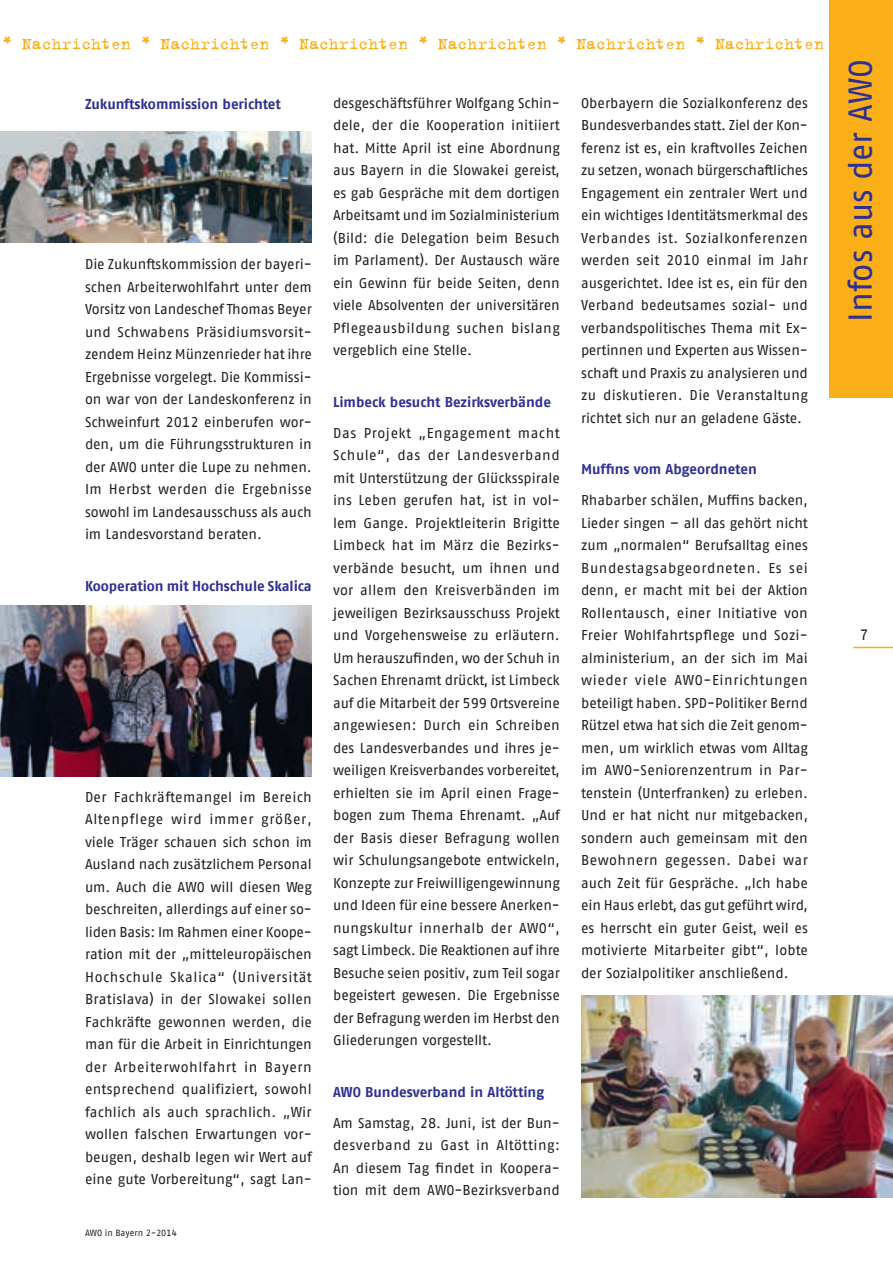
<style>
.page{position:relative;width:893px;height:1263px;background:#fff}
.page>*{position:absolute;margin:0;border:0;box-sizing:border-box;transform-origin:0 0}
.t1{font:33px "AWO Fago Office";letter-spacing:-.005em;color:#2e3092}
.t2{font:18px "Trixie";color:#faaf18}
.t3{font:15px "AWO Fago Office";color:#231f20}
.t4{font:14.25px/22.5px "AWO Fago Office";color:#231f20;text-align:justify}
.t5{font:700 14.25px "AWO Fago Office";letter-spacing:-.005em;color:#2e3092}
.t6{font:9px "AWO Fago Office";color:#231f20}
</style>
<div class="page">
<div style="left:829px;top:0;width:64px;height:398px;background:#faaf18"></div>
<img style="left:0;top:132px;width:312px;height:111px">
<img style="left:581px;top:995px;width:312px;height:202px">
<img style="left:0;top:606px;width:312px;height:170px">
<hr style="left:853px;top:647px;width:40px;height:1px;background:#faaf18">
<p class="t2" style="left:2px;top:32px;width:823px">* Nachrichten * Nachrichten * Nachrichten * Nachrichten * Nachrichten * Nachrichten</p>
<p class="t5" style="left:85px;top:96px;width:197px">Zukunftskommission berichtet</p>
<p class="t4" style="left:333px;top:91px;width:228px">desgeschäftsführer Wolfgang Schin&shy;dele, der die Kooperation initiiert hat. Mitte April ist eine Abordnung aus Bayern in die Slowakei gereist, es gab Gespräche mit dem dortigen Arbeitsamt und im Sozialministerium (Bild: die Delegation beim Besuch im Parlament). Der Austausch wäre ein Gewinn für beide Seiten, denn viele Absolventen der universitären Pflegeausbildung suchen bislang vergeblich eine Stelle.</p>
<p class="t5" style="left:333px;top:393px;width:219px">Limbeck besucht Bezirksverbände</p>
<p class="t4" style="left:333px;top:421px;width:228px">Das Projekt „Engagement macht Schule“, das der Landesverband mit Unterstützung der Glücksspirale ins Leben gerufen hat, ist in vol&shy;lem Gange. Projektleiterin Brigitte Limbeck hat im März die Bezirks&shy;verbände besucht, um ihnen und vor allem den Kreisverbänden im jeweiligen Bezirksausschuss Projekt und Vorgehensweise zu erläutern.<br>Um herauszufinden, wo der Schuh in Sachen Ehrenamt drückt, ist Limbeck auf die Mitarbeit der 599 Ortsvereine angewiesen: Durch ein Schreiben des Landesverbandes und ihres je&shy;weiligen Kreisverbandes vorbereitet, erhielten sie im April einen Frage&shy;bogen zum Thema Ehrenamt. „Auf der Basis dieser Befragung wollen wir Schulungsangebote entwickeln, Konzepte zur Freiwilligengewinnung und Ideen für eine bessere Anerken&shy;nungskultur innerhalb der AWO“, sagt Limbeck. Die Reaktionen auf ihre Besuche seien positiv, zum Teil sogar begeistert gewesen. Die Ergebnisse der Befragung werden im Herbst den Gliederungen vorgestellt.</p>
<p class="t5" style="left:333px;top:1083px;width:213px">AWO Bundesverband in Altötting</p>
<p class="t4" style="left:333px;top:1111px;width:228px">Am Samstag, 28. Juni, ist der Bun&shy;desverband zu Gast in Altötting:<br>An diesem Tag findet in Koopera&shy;tion mit dem AWO-Bezirksverband</p>
<p class="t4" style="left:85px;top:253px;width:228px">Die Zukunftskommission der bayeri&shy;schen Arbeiterwohlfahrt unter dem Vorsitz von Landeschef Thomas Beyer und Schwabens Präsidiumsvorsit&shy;zendem Heinz Münzenrieder hat ihre Ergebnisse vorgelegt. Die Kommissi&shy;on war von der Landeskonferenz in Schweinfurt 2012 einberufen wor&shy;den, um die Führungsstrukturen in der AWO unter die Lupe zu nehmen.<br>Im Herbst werden die Ergebnisse sowohl im Landesausschuss als auch im Landesvorstand beraten.</p>
<p class="t5" style="left:85px;top:577px;width:228px">Kooperation mit Hochschule Skalica</p>
<p class="t4" style="left:85px;top:785px;width:228px">Der Fachkräftemangel im Bereich Altenpflege wird immer größer, viele Träger schauen sich schon im Ausland nach zusätzlichem Personal um. Auch die AWO will diesen Weg beschreiten, allerdings auf einer so&shy;liden Basis: Im Rahmen einer Koope&shy;ration mit der „mitteleuropäischen Hochschule Skalica“ (Universität Bratislava) in der Slowakei sollen Fachkräfte gewonnen werden, die man für die Arbeit in Einrichtungen der Arbeiterwohlfahrt in Bayern entsprechend qualifiziert, sowohl fachlich als auch sprachlich. „Wir wollen falschen Erwartungen vor&shy;beugen, deshalb legen wir Wert auf eine gute Vorbereitung“, sagt Lan-</p>
<p class="t6" style="left:85px;top:1228px;width:93px">AWO in Bayern 2-2014</p>
<p class="t4" style="left:581px;top:91px;width:228px">Oberbayern die Sozialkonferenz des Bundesverbandes statt. Ziel der Kon&shy;ferenz ist es, ein kraftvolles Zeichen zu setzen, wonach bürgerschaftliches Engagement ein zentraler Wert und ein wichtiges Identitätsmerkmal des Verbandes ist. Sozialkonferenzen werden seit 2010 einmal im Jahr ausgerichtet. Idee ist es, ein für den Verband bedeutsames sozial- und verbandspolitisches Thema mit Ex&shy;pertinnen und Experten aus Wissen&shy;schaft und Praxis zu analysieren und zu diskutieren. Die Veranstaltung richtet sich nur an geladene Gäste.</p>
<p class="t5" style="left:581px;top:461px;width:177px">Muffins vom Abgeordneten</p>
<p class="t4" style="left:581px;top:489px;width:228px">Rhabarber schälen, Muffins backen, Lieder singen – all das gehört nicht zum „normalen“ Berufsalltag eines Bundestagsabgeordneten. Es sei denn, er macht mit bei der Aktion Rollentausch, einer Initiative von Freier Wohlfahrtspflege und Sozi&shy;alministerium, an der sich im Mai wieder viele AWO-Einrichtungen beteiligt haben. SPD-Politiker Bernd Rützel etwa hat sich die Zeit genom&shy;men, um wirklich etwas vom Alltag im AWO-Seniorenzentrum in Par&shy;tenstein (Unterfranken) zu erleben.<br>Und er hat nicht nur mitgebacken, sondern auch gemeinsam mit den Bewohnern gegessen. Dabei war auch Zeit für Gespräche. „Ich habe ein Haus erlebt, das gut geführt wird, es herrscht ein guter Geist, weil es motivierte Mitarbeiter gibt“, lobte der Sozialpolitiker anschließend.</p>
<h1 class="t1" style="left:841px;top:321px;width:264px;rotate:-90deg">Infos aus der AWO</h1>
<p class="t3" style="left:860px;top:626px;width:10px">7</p>
</div>
